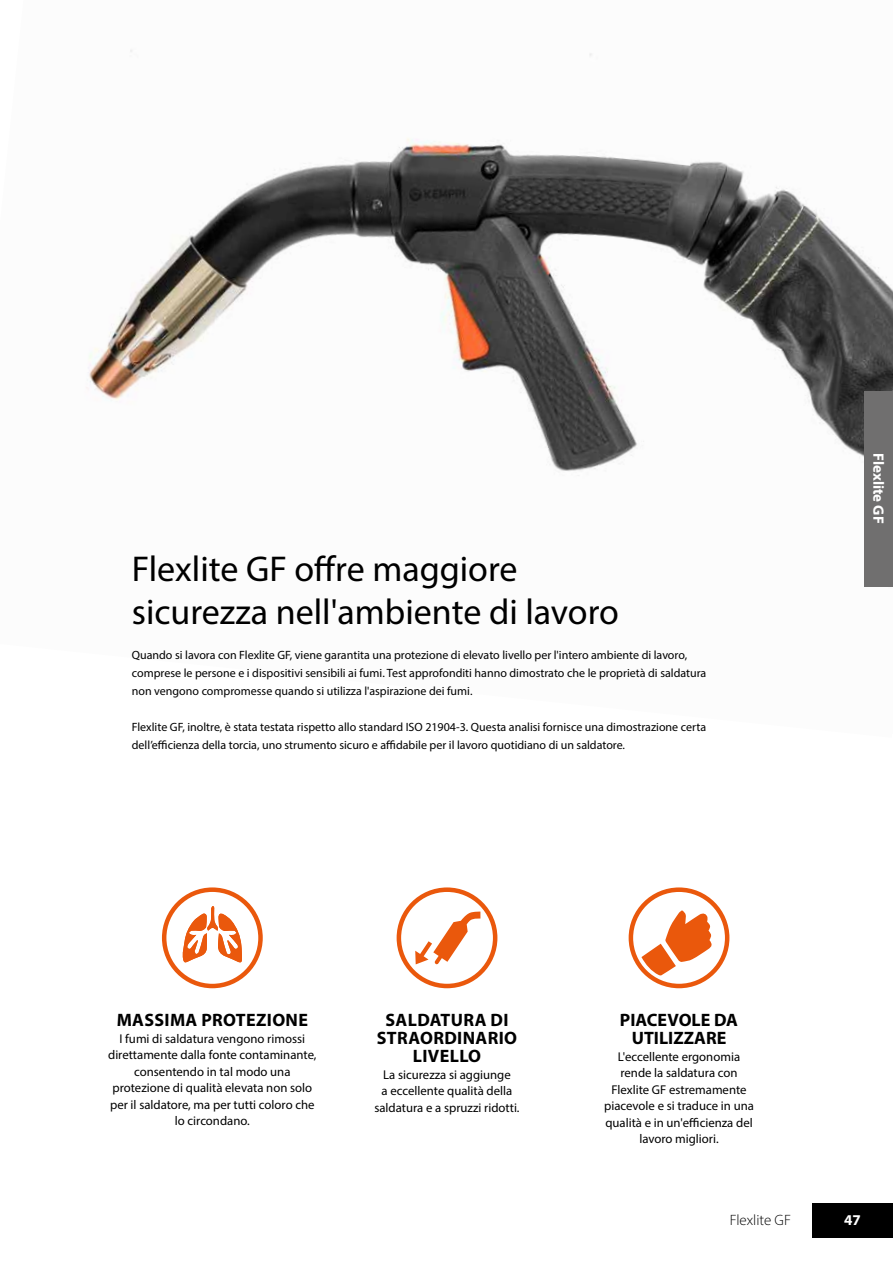
<style>
.page{position:relative;width:893px;height:1263px;background:#fff}
.page>*{position:absolute;margin:0;border:0;box-sizing:border-box;transform-origin:0 0}
.t1{font:36px/43.2px "Myriad Pro";color:#000}
.t2{font:700 18px/18px "Myriad Pro";letter-spacing:.02em;color:#000;text-align:center}
.t3{font:700 18px/18px "Myriad Pro";color:#000;text-align:center}
.t4{font:700 15px "Myriad Pro";color:#fff}
.t5{font:300 15px "Myriad Pro";color:#000}
.t6{font:12.75px/16.5px "Myriad Pro";color:#000;text-align:center}
.t7{font:12px/18px "Myriad Pro";color:#000}
</style>
<div class="page">
<img style="left:86px;top:50px;width:807px;height:426px">
<div style="left:629px;top:887px;width:100px;height:101px;border:4px solid #ea580c;border-radius:50%"></div>
<svg style="left:641px;top:910px;width:72px;height:66px"></svg>
<svg style="left:162px;top:887px;width:101px;height:101px"></svg>
<svg style="left:397px;top:887px;width:100px;height:101px"></svg>
<div style="left:864px;top:391px;width:29px;height:196px;background:#706f6f"></div>
<div style="left:812px;top:1203px;width:81px;height:34px;background:#000"></div>
<h1 class="t1" style="left:132px;top:547px;width:489px">Flexlite GF offre maggiore sicurezza nell'ambiente di lavoro</h1>
<p class="t7" style="left:132px;top:646px;width:576px">Quando si lavora con Flexlite GF, viene garantita una protezione di elevato livello per l'intero ambiente di lavoro, comprese le persone e i dispositivi sensibili ai fumi. Test approfonditi hanno dimostrato che le proprietà di saldatura non vengono compromesse quando si utilizza l'aspirazione dei fumi.</p>
<p class="t7" style="left:132px;top:718px;width:576px">Flexlite GF, inoltre, è stata testata rispetto allo standard ISO 21904-3. Questa analisi fornisce una dimostrazione certa dell’efficienza della torcia, uno strumento sicuro e affidabile per il lavoro quotidiano di un saldatore.</p>
<p class="t4" style="left:888px;top:453px;width:72px;rotate:90deg">Flexlite GF</p>
<p class="t4" style="left:888px;top:515px;width:10px;rotate:90deg">C</p>
<h2 class="t2" style="left:117px;top:1011px;width:193px">MASSIMA PROTEZIONE</h2>
<p class="t6" style="left:108px;top:1030px;width:210px">I fumi di saldatura vengono rimossi direttamente dalla fonte contaminante, consentendo in tal modo una protezione di qualità elevata non solo per il saldatore, ma per tutti coloro che lo circondano.</p>
<h2 class="t2" style="left:377px;top:1011px;width:142px">SALDATURA DI<br>STRAORDINARIO<br>LIVELLO</h2>
<p class="t6" style="left:374px;top:1066px;width:147px">La sicurezza si aggiunge<br>a eccellente qualità della saldatura e a spruzzi ridotti.</p>
<h2 class="t3" style="left:620px;top:1011px;width:120px">PIACEVOLE DA<br>UTILIZZARE</h2>
<p class="t6" style="left:604px;top:1048px;width:151px">L'eccellente ergonomia rende la saldatura con<br>Flexlite GF estremamente piacevole e si traduce in una qualità e in un'efficienza del lavoro migliori.</p>
<p class="t5" style="left:730px;top:1211px;width:63px">Flexlite GF</p>
<p class="t4" style="left:844px;top:1210px;width:18px">47</p>
</div>
